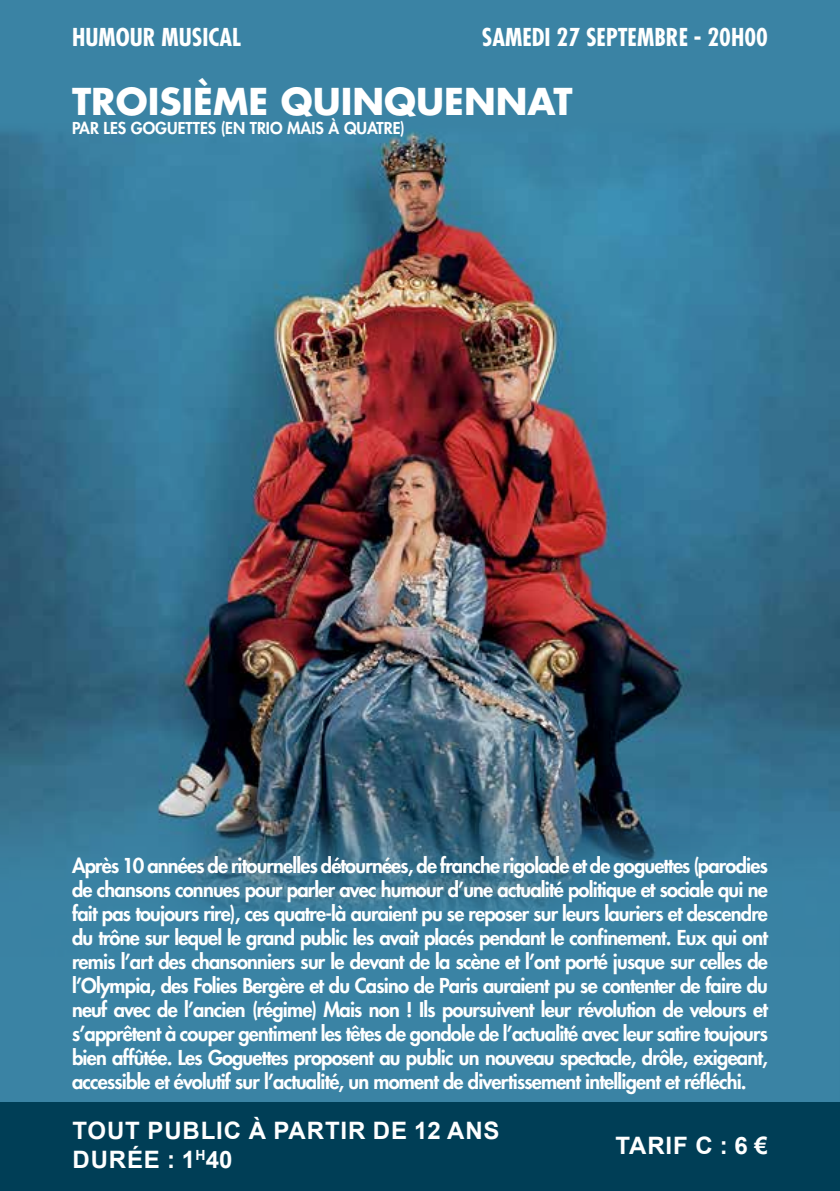
<style>
.page{position:relative;width:840px;height:1191px;background:#fff}
.page>*{position:absolute;margin:0;border:0;box-sizing:border-box;transform-origin:0 0}
.t1{font:700 36px "Futura";color:#fff}
.t2{font:700 24px/28.8px "Arial";letter-spacing:.035em;color:#fff}
.t3{font:700 condensed 24px "Futura";color:#fff}
.t4{font:800 20px/24px "Futura CE";letter-spacing:-.04em;color:#fff;text-align:justify}
.t5{font:800 16px "Futura CE";color:#fff}
</style>
<div class="page">
<hr style="left:839px;top:0;width:1px;height:1191px;background:#000">
<div style="left:0;top:1101px;width:839px;height:90px;background:#003e56"></div>
<hr style="left:839px;top:1101px;width:1px;height:90px;background:#9f3d6e">
<div style="left:0;top:0;width:839px;height:1101px;background:#3a83a4"></div>
<img style="left:0;top:132px;width:839px;height:794px">
<svg style="left:839px;top:865px;width:1px;height:236px"></svg>
<p class="t3" style="left:72px;top:22px;width:170px">HUMOUR MUSICAL</p>
<p class="t3" style="left:481px;top:22px;width:287px">SAMEDI 27 SEPTEMBRE - 20H00</p>
<h1 class="t1" style="left:72px;top:77px;width:502px">TROISIÈME QUINQUENNAT</h1>
<p class="t5" style="left:72px;top:117px;width:334px">PAR LES GOGUETTES (EN TRIO MAIS À QUATRE)</p>
<p class="t4" style="left:72px;top:853px;width:697px">Après 10 années de ritournelles détournées, de franche rigolade et de goguettes (parodies de chansons connues pour parler avec humour d’une actualité politique et sociale qui ne fait pas toujours rire), ces quatre-là auraient pu se reposer sur leurs lauriers et descendre du trône sur lequel le grand public les avait placés pendant le confinement. Eux qui ont remis l’art des chansonniers sur le devant de la scène et l’ont porté jusque sur celles de l’Olympia, des Folies Bergère et du Casino de Paris auraient pu se contenter de faire du neuf avec de l’ancien (régime) Mais non ! Ils poursuivent leur révolution de velours et s’apprêtent à couper gentiment les têtes de gondole de l’actualité avec leur satire toujours bien affûtée. Les Goguettes proposent au public un nouveau spectacle, drôle, exigeant, accessible et évolutif sur l’actualité, un moment de divertissement intelligent et réfléchi.</p>
<p class="t2" style="left:72px;top:1116px;width:428px">TOUT PUBLIC À PARTIR DE 12 ANS<br>DURÉE : 1<sup>H</sup>40</p>
<p class="t2" style="left:615px;top:1131px;width:154px">TARIF C : 6 €</p>
</div>
